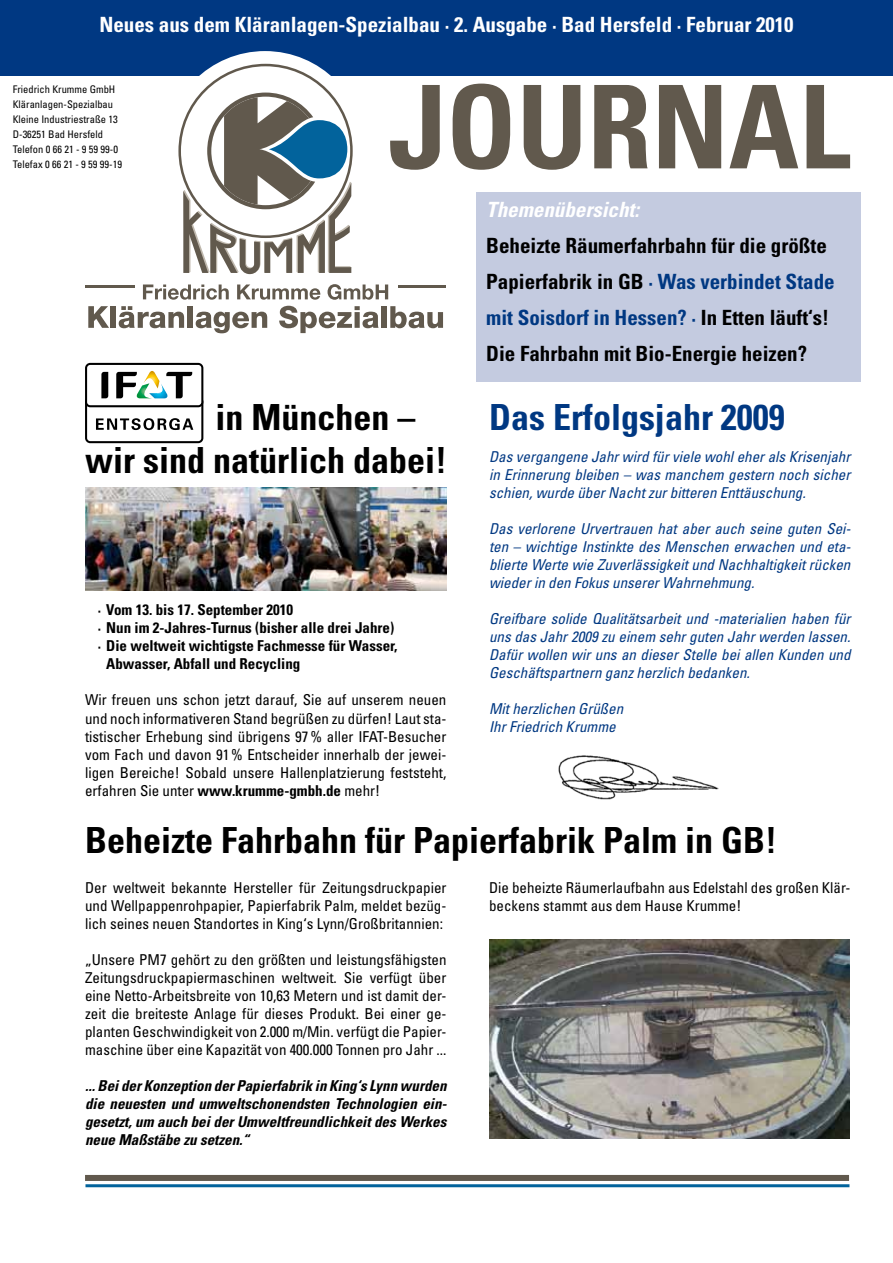
<style>
.page{position:relative;width:893px;height:1263px;background:#fff}
.page>*{position:absolute;margin:0;border:0;box-sizing:border-box;transform-origin:0 0}
.t1{font:700 condensed 115.5px "Univers";color:#61594d}
.t2{font:700 condensed 36px/43.2px "Univers";color:#000}
.t3{font:700 condensed 36px "Univers";color:#003882}
.t4{font:700 condensed 21px/36px "Univers";color:#000}
.t5{font:700 condensed 21px "Univers";color:#fff}
.t6{font:italic 700 condensed 21px "Univers";color:#fff}
.t7{font:condensed 15px/18px "Univers";color:#000;text-align:justify}
.t8{font:italic condensed 15px/18px "Univers";color:#003882;text-align:justify}
.t9{font:italic 700 condensed 15px/18px "Univers";color:#000;text-align:justify}
.t10{font:700 condensed 15px "Univers";color:#000}
.t11{font:condensed 10.5px/15px "Univers";color:#000}
.s1{font-weight:700}
.s2{color:#003882}
</style>
<div class="page">
<div style="left:476px;top:192px;width:384px;height:190px;background:#c4cbe0"></div>
<div style="left:0;top:0;width:893px;height:76px;background:#003882"></div>
<img style="left:85px;top:488px;width:361px;height:103px">
<div style="left:85px;top:1175px;width:764px;height:6px;background:#61594d"></div>
<hr style="left:85px;top:1184px;width:764px;height:3px;background:#02639c">
<svg style="left:178px;top:51px;width:175px;height:223px"></svg>
<svg style="left:269px;top:120px;width:78px;height:58px;background:#296f97"></svg>
<hr style="left:398px;top:285px;width:48px;height:3px;background:#61594d">
<hr style="left:85px;top:285px;width:50px;height:3px;background:#61594d">
<svg style="left:143px;top:284px;width:86px;height:16px"></svg>
<svg style="left:237px;top:284px;width:84px;height:16px"></svg>
<svg style="left:328px;top:284px;width:60px;height:16px"></svg>
<svg style="left:88px;top:306px;width:21px;height:22px"></svg>
<div style="left:111px;top:306px;width:5px;height:22px;background:#61594d"></div>
<svg style="left:119px;top:306px;width:65px;height:22px"></svg>
<div style="left:188px;top:306px;width:5px;height:22px;background:#61594d"></div>
<svg style="left:196px;top:312px;width:71px;height:21px"></svg>
<svg style="left:279px;top:306px;width:100px;height:27px"></svg>
<div style="left:381px;top:306px;width:6px;height:22px;background:#61594d"></div>
<svg style="left:390px;top:306px;width:53px;height:22px"></svg>
<img style="left:490px;top:939px;width:360px;height:200px">
<img style="left:558px;top:755px;width:160px;height:44px">
<svg style="left:85px;top:363px;width:118px;height:80px"></svg>
<h3 class="t5" style="left:99px;top:11px;width:696px">Neues aus dem Kläranlagen-Spezialbau · 2. Ausgabe · Bad Hersfeld · Februar 2010</h3>
<p class="t11" style="left:13px;top:82px;width:111px">Friedrich Krumme GmbH<br>Kläranlagen-Spezialbau<br>Kleine Industriestraße 13<br>D-36251 Bad Hersfeld<br>Telefon 0 66 21 - 9 59 99-0<br>Telefax 0 66 21 - 9 59 99-19</p>
<h1 class="t1" style="left:388px;top:56px;width:464px">JOURNAL</h1>
<h2 class="t2" style="left:85px;top:395px;width:363px;text-indent:130px">in München – wir sind natürlich dabei!</h2>
<p class="t10" style="left:98px;top:601px;width:197px">· Vom 13. bis 17. September 2010</p>
<p class="t10" style="left:98px;top:619px;width:298px">· Nun im 2-Jahres-Turnus (bisher alle drei Jahre)</p>
<p class="t10" style="left:98px;top:637px;width:301px">· Die weltweit wichtigste Fachmesse für Wasser,</p>
<p class="t10" style="left:106px;top:655px;width:196px">Abwasser, Abfall und Recycling</p>
<p class="t7" style="left:85px;top:691px;width:363px">Wir freuen uns schon jetzt darauf, Sie auf unserem neuen und noch informativeren Stand begrüßen zu dürfen! Laut sta&shy;tistischer Erhebung sind übrigens 97% aller IFAT-Besucher vom Fach und davon 91% Entscheider innerhalb der jewei&shy;ligen Bereiche! Sobald unsere Hallenplatzierung feststeht, erfahren Sie unter <span class="s1">www.krumme-gmbh.de</span> mehr!</p>
<h3 class="t6" style="left:486px;top:196px;width:154px">Themenübersicht:</h3>
<h3 class="t4" style="left:486px;top:227px;width:350px">Beheizte Räumerfahrbahn für die größte Papierfabrik in GB <span class="s2">· Was verbindet Stade mit Soisdorf in Hessen? ·</span> In Etten läuft‘s!<br>Die Fahrbahn mit Bio-Energie heizen?</h3>
<h2 class="t3" style="left:489px;top:395px;width:297px">Das Erfolgsjahr 2009</h2>
<p class="t8" style="left:489px;top:448px;width:363px">Das vergangene Jahr wird für viele wohl eher als Krisenjahr in Erinnerung bleiben – was manchem gestern noch sicher schien, wurde über Nacht zur bitteren Enttäuschung.</p>
<p class="t8" style="left:489px;top:520px;width:363px">Das verlorene Urvertrauen hat aber auch seine guten Sei&shy;ten – wichtige Instinkte des Menschen erwachen und eta&shy;blierte Werte wie Zuverlässigkeit und Nachhaltigkeit rücken wieder in den Fokus unserer Wahrnehmung.</p>
<p class="t8" style="left:489px;top:610px;width:363px">Greifbare solide Qualitätsarbeit und -materialien haben für uns das Jahr 2009 zu einem sehr guten Jahr werden lassen.<br>Dafür wollen wir uns an dieser Stelle bei allen Kunden und Geschäftspartnern ganz herzlich bedanken.</p>
<p class="t8" style="left:489px;top:700px;width:136px">Mit herzlichen Grüßen<br>Ihr Friedrich Krumme</p>
<h2 class="t2" style="left:85px;top:819px;width:693px">Beheizte Fahrbahn für Papierfabrik Palm in GB!</h2>
<p class="t7" style="left:85px;top:878px;width:363px">Der weltweit bekannte Hersteller für Zeitungsdruckpapier und Wellpappenrohpapier, Papierfabrik Palm, meldet bezüg&shy;lich seines neuen Standortes in King‘s Lynn/Großbritannien:</p>
<p class="t7" style="left:85px;top:950px;width:363px">„Unsere PM7 gehört zu den größten und leistungsfähigsten Zeitungsdruckpapiermaschinen weltweit. Sie verfügt über eine Netto-Arbeitsbreite von 10,63 Metern und ist damit der&shy;zeit die breiteste Anlage für dieses Produkt. Bei einer ge&shy;planten Geschwindigkeit von 2.000 m/Min. verfügt die Papier&shy;maschine über eine Kapazität von 400.000 Tonnen pro Jahr ...</p>
<p class="t9" style="left:85px;top:1077px;width:363px">... Bei der Konzeption der Papierfabrik in King‘s Lynn wurden die neuesten und umweltschonendsten Technologien ein&shy;gesetzt, um auch bei der Umweltfreundlichkeit des Werkes neue Maßstäbe zu setzen.“</p>
<p class="t7" style="left:489px;top:878px;width:363px">Die beheizte Räumerlaufbahn aus Edelstahl des großen Klär&shy;beckens stammt aus dem Hause Krumme!</p>
</div>
